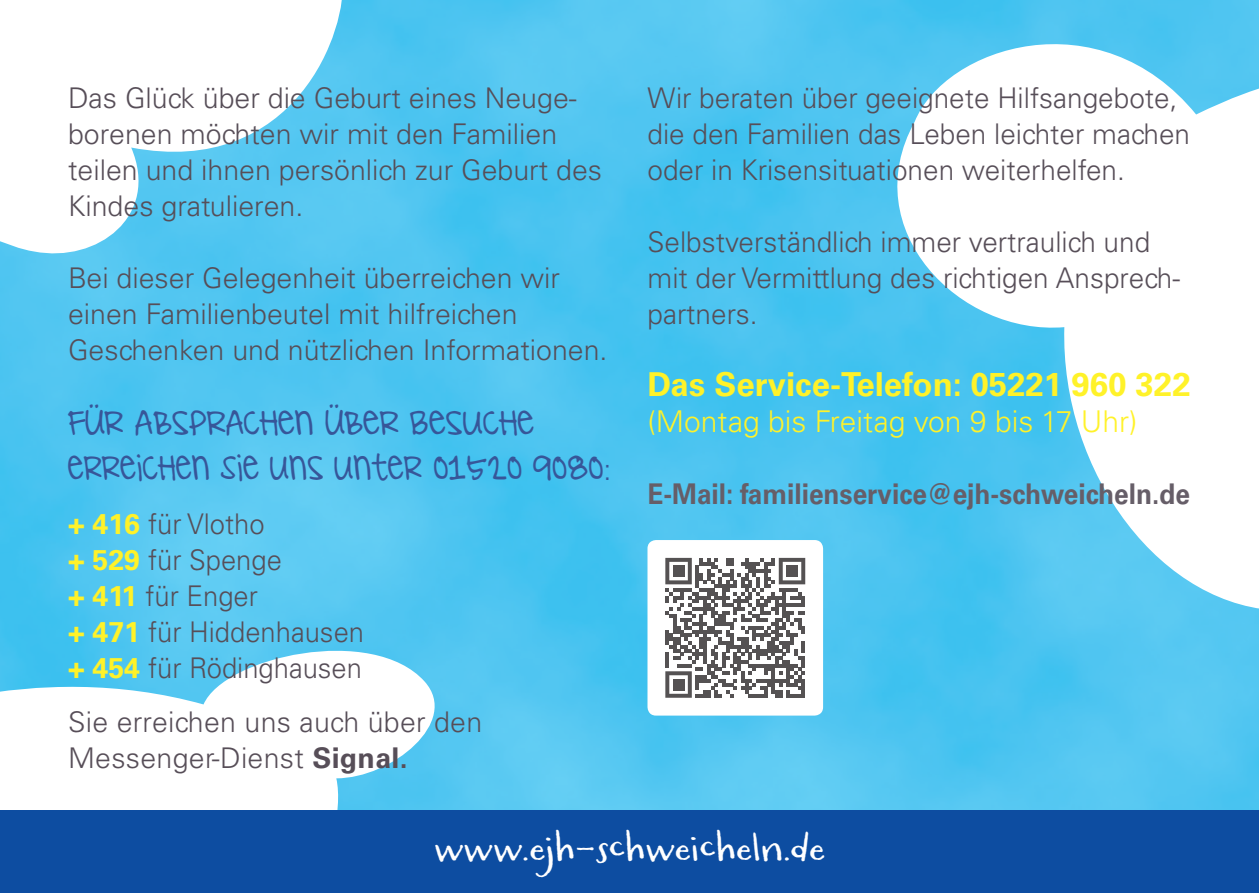
<style>
.page{position:relative;width:1259px;height:893px;background:#fff}
.page>*{position:absolute;margin:0;border:0;box-sizing:border-box;transform-origin:0 0}
.t1{font:39px "Carrotflower";letter-spacing:.01em;color:#fff;scale:1.07 1}
.t2{font:700 33px "Univers LT Std";color:#fff229}
.t3{font:30px/45px "DJBI Love Me Some Aly";color:#375699;scale:.95 1}
.t4{font:300 30px "Univers LT Std";color:#fff229}
.t5{font:300 28.5px/36px "Univers LT Std";color:#574e58}
.t6{font:300 28.5px/36px "Univers LT Std";color:#574e58;scale:.96 1}
.t7{font:700 28.5px "Univers LT Std";color:#665e68;scale:.92 1}
.s1{font-size:32.7px}
.s2{font-family:"Univers LT Std";font-weight:300}
.s3{font-weight:700;color:#fff229}
.s4{font-weight:700}
</style>
<div class="page">
<img style="left:0;top:0;width:1259px;height:810px">
<svg style="left:855px;top:0;width:404px;height:720px"></svg>
<svg style="left:0;top:0;width:434px;height:263px"></svg>
<svg style="left:0;top:624px;width:461px;height:186px"></svg>
<div style="left:0;top:810px;width:1259px;height:83px;background:#0d4da1"></div>
<div style="left:647px;top:540px;width:176px;height:176px;background:#fff;border-radius:9px"></div>
<svg style="left:665px;top:558px;width:140px;height:140px"></svg>
<div style="left:673px;top:565px;width:11px;height:12px;background:#555253"></div>
<div style="left:786px;top:565px;width:11px;height:12px;background:#555253"></div>
<div style="left:673px;top:679px;width:11px;height:11px;background:#555253"></div>
<p class="t5" style="left:68px;top:80px;width:535px">Das Glück über die Geburt eines Neuge&shy;borenen möchten wir mit den Familien teilen und ihnen persönlich zur Geburt des Kindes gratulieren.</p>
<p class="t5" style="left:68px;top:260px;width:541px">Bei dieser Gelegenheit überreichen wir einen Familienbeutel mit hilfreichen<br>Geschenken und nützlichen Informationen.</p>
<p class="t3" style="left:68px;top:402px;width:573px">FÜR ABSPRACHEN ÜBER BESUCHE<br>ERREICHEN SIE UNS UNTER <span class="s1">01520 9080</span><span class="s2">:</span></p>
<p class="t6" style="left:68px;top:506px;width:310px"><span class="s3">+ 416</span> für Vlotho<br><span class="s3">+ 529</span> für Spenge<br><span class="s3">+ 411</span> für Enger<br><span class="s3">+ 471</span> für Hiddenhausen <span class="s3">+ 454</span> für Rödinghausen</p>
<p class="t5" style="left:68px;top:704px;width:416px">Sie erreichen uns auch über den<br>Messenger-Dienst <span class="s4">Signal.</span></p>
<p class="t5" style="left:647px;top:80px;width:544px">Wir beraten über geeignete Hilfsangebote, die den Familien das Leben leichter machen oder in Krisensituationen weiterhelfen.</p>
<p class="t5" style="left:647px;top:224px;width:534px">Selbstverständlich immer vertraulich und mit der Vermittlung des richtigen Ansprech&shy;partners.</p>
<p class="t2" style="left:647px;top:365px;width:545px">Das Service-Telefon: 05221 960 322</p>
<p class="t4" style="left:647px;top:403px;width:491px">(Montag bis Freitag von 9 bis 17 Uhr)</p>
<p class="t7" style="left:647px;top:477px;width:591px">E-Mail: familienservice@ejh-schweicheln.de</p>
<h1 class="t1" style="left:434px;top:825px;width:367px">www.ejh-schweicheln.de</h1>
</div>
